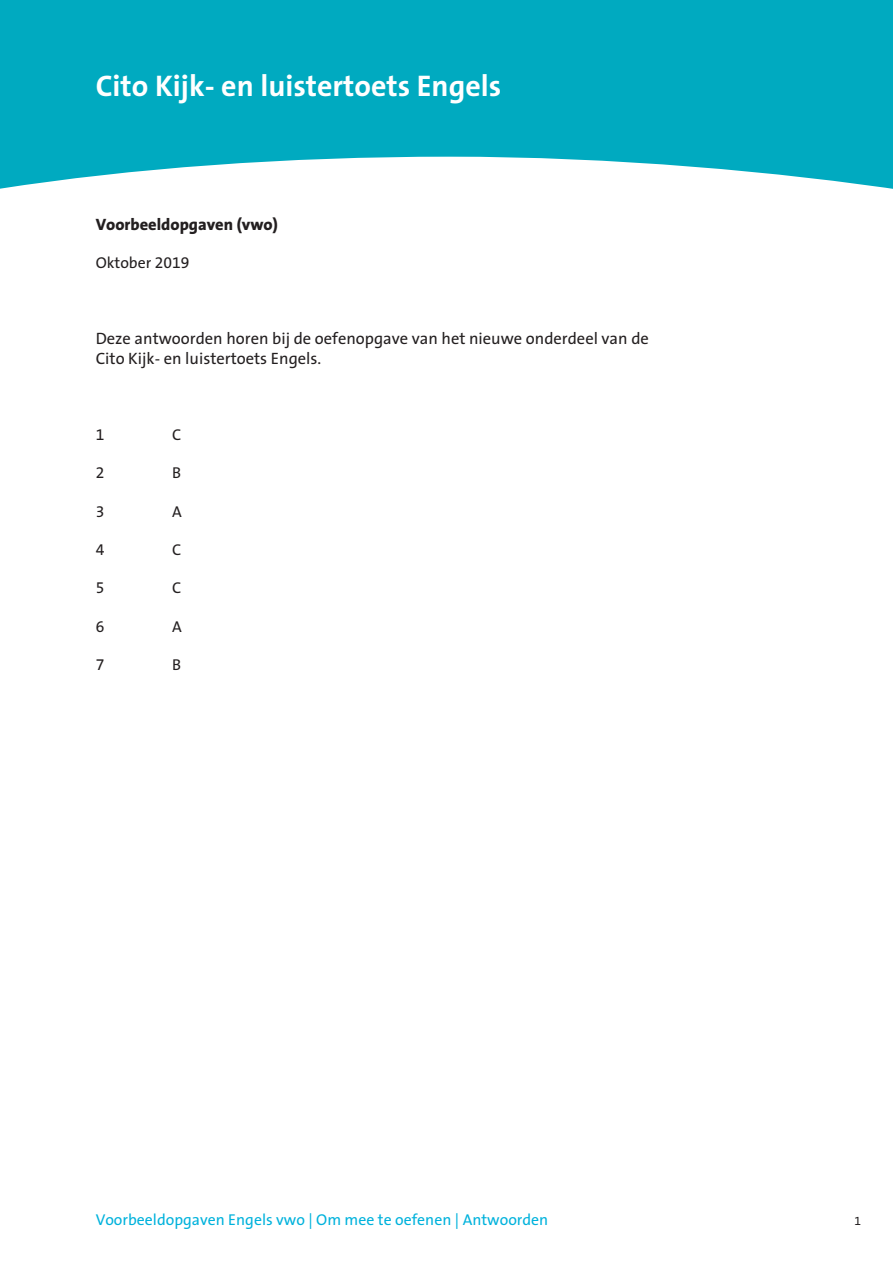
<style>
.page{position:relative;width:893px;height:1263px;background:#fff}
.page>*{position:absolute;margin:0;border:0;box-sizing:border-box;transform-origin:0 0}
.t1{font:700 30px "Cito The Sans";color:#fff}
.t2{font:16.5px/19.2px "Cito The Sans";color:#231f20}
.t3{font:800 16.5px "Cito The Sans";color:#231f20}
.t4{font:15.75px "Cito The Sans";color:#00b2dc}
.t5{font:15.75px "Cito The Sans";color:#231f20}
.t6{font:12px "Cito The Sans";color:#231f20}
</style>
<div class="page">
<svg style="left:0;top:0;width:893px;height:189px;background:#1db3c7"></svg>
<h1 class="t1" style="left:96px;top:61px;width:407px">Cito Kijk- en luistertoets Engels</h1>
<p class="t3" style="left:96px;top:210px;width:184px">Voorbeeldopgaven (vwo)</p>
<p class="t5" style="left:96px;top:249px;width:95px">Oktober 2019</p>
<p class="t2" style="left:96px;top:329px;width:555px">Deze antwoorden horen bij de oefenopgave van het nieuwe onderdeel van de<br>Cito Kijk- en luistertoets Engels.</p>
<p class="t5" style="left:96px;top:422px;width:10px">1</p>
<p class="t5" style="left:172px;top:422px;width:11px">C</p>
<p class="t5" style="left:96px;top:460px;width:10px">2</p>
<p class="t5" style="left:172px;top:460px;width:10px">B</p>
<p class="t5" style="left:96px;top:498px;width:10px">3</p>
<p class="t5" style="left:172px;top:498px;width:11px">A</p>
<p class="t5" style="left:96px;top:536px;width:10px">4</p>
<p class="t5" style="left:172px;top:536px;width:11px">C</p>
<p class="t5" style="left:96px;top:575px;width:10px">5</p>
<p class="t5" style="left:172px;top:575px;width:11px">C</p>
<p class="t5" style="left:96px;top:613px;width:10px">6</p>
<p class="t5" style="left:172px;top:613px;width:11px">A</p>
<p class="t5" style="left:96px;top:651px;width:10px">7</p>
<p class="t5" style="left:172px;top:651px;width:10px">B</p>
<p class="t4" style="left:96px;top:1206px;width:454px">Voorbeeldopgaven Engels vwo | Om mee te oefenen | Antwoorden</p>
<p class="t6" style="left:854px;top:1211px;width:8px">1</p>
</div>
